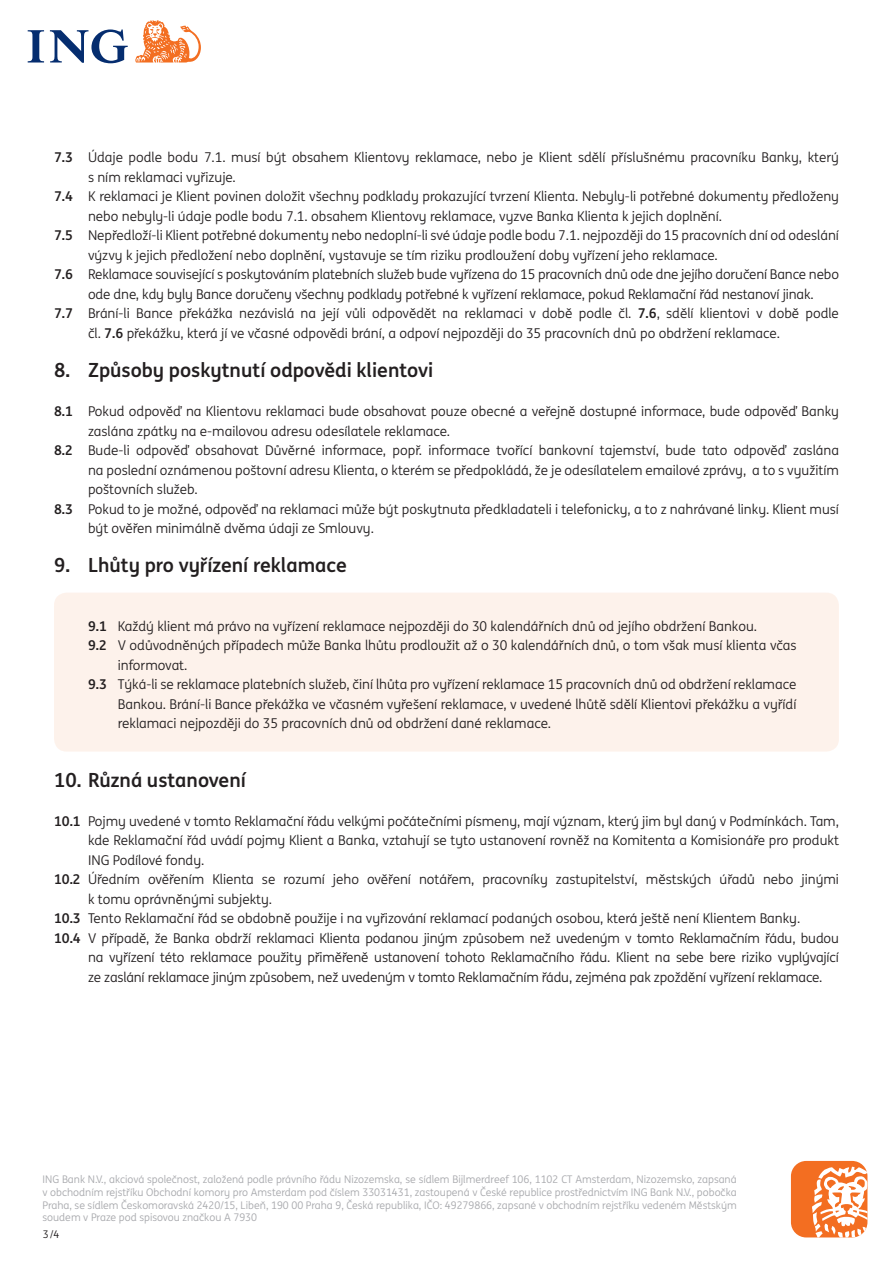
<style>
.page{position:relative;width:893px;height:1263px;background:#fff}
.page>*{position:absolute;margin:0;border:0;box-sizing:border-box;transform-origin:0 0}
.t1{font:700 19.5px "ING Me";color:#231f20}
.t2{font:13.5px/19.5px "ING Me";color:#231f20}
.t3{font:10.5px/12.6px "ING Me";color:#a8a9ad;text-align:justify}
.t4{font:10.5px "ING Me";color:#231f20}
.s1{font-weight:700}
</style>
<div class="page">
<svg style="left:28px;top:29px;width:100px;height:34px"></svg>
<svg style="left:135px;top:20px;width:66px;height:43px"></svg>
<div style="left:791px;top:1161px;width:76px;height:76px;background:#f36e21;border-radius:15px"></div>
<svg style="left:812px;top:1166px;width:56px;height:71px"></svg>
<div style="left:54px;top:593px;width:785px;height:159px;background:#fdf2eb;border-radius:13px"></div>
<p class="t2" style="left:88px;top:147px;width:752px;text-indent:-34px"><span class="s1">7.3</span> Údaje podle bodu 7.1. musí být obsahem Klientovy reklamace, nebo je Klient sdělí příslušnému pracovníku Banky, který s ním reklamaci vyřizuje.</p>
<p class="t2" style="left:88px;top:186px;width:752px;text-indent:-34px"><span class="s1">7.4</span> K reklamaci je Klient povinen doložit všechny podklady prokazující tvrzení Klienta. Nebyly-li potřebné dokumenty předloženy nebo nebyly-li údaje podle bodu 7.1. obsahem Klientovy reklamace, vyzve Banka Klienta k jejich doplnění.</p>
<p class="t2" style="left:88px;top:225px;width:752px;text-indent:-34px"><span class="s1">7.5</span> Nepředloží-li Klient potřebné dokumenty nebo nedoplní-li své údaje podle bodu 7.1. nejpozději do 15 pracovních dní od odeslání výzvy k jejich předložení nebo doplnění, vystavuje se tím riziku prodloužení doby vyřízení jeho reklamace.</p>
<p class="t2" style="left:88px;top:264px;width:752px;text-indent:-34px"><span class="s1">7.6</span> Reklamace související s poskytováním platebních služeb bude vyřízena do 15 pracovních dnů ode dne jejího doručení Bance nebo ode dne, kdy byly Bance doručeny všechny podklady potřebné k vyřízení reklamace, pokud Reklamační řád nestanoví jinak.</p>
<p class="t2" style="left:88px;top:303px;width:752px;text-indent:-34px"><span class="s1">7.7</span> Brání-li Bance překážka nezávislá na její vůli odpovědět na reklamaci v době podle čl. <span class="s1">7.6</span>, sdělí klientovi v době podle čl. <span class="s1">7.6</span> překážku, která jí ve včasné odpovědi brání, a odpoví nejpozději do 35 pracovních dnů po obdržení reklamace.</p>
<p class="t1" style="left:54px;top:354px;width:381px">8. Způsoby poskytnutí odpovědi klientovi</p>
<p class="t2" style="left:88px;top:401px;width:752px;text-indent:-34px"><span class="s1">8.1</span> Pokud odpověď na Klientovu reklamaci bude obsahovat pouze obecné a veřejně dostupné informace, bude odpověď Banky zaslána zpátky na e-mailovou adresu odesílatele reklamace.</p>
<p class="t2" style="left:88px;top:440px;width:752px;text-align:justify;text-indent:-34px"><span class="s1">8.2</span> Bude-li odpověď obsahovat Důvěrné informace, popř. informace tvořící bankovní tajemství, bude tato odpověď zaslána na poslední oznámenou poštovní adresu Klienta, o kterém se předpokládá, že je odesílatelem emailové zprávy, a to s využitím poštovních služeb.</p>
<p class="t2" style="left:88px;top:498px;width:752px;text-indent:-34px"><span class="s1">8.3</span> Pokud to je možné, odpověď na reklamaci může být poskytnuta předkladateli i telefonicky, a to z nahrávané linky. Klient musí být ověřen minimálně dvěma údaji ze Smlouvy.</p>
<p class="t1" style="left:54px;top:549px;width:294px">9. Lhůty pro vyřízení reklamace</p>
<p class="t2" style="left:88px;top:615px;width:671px"><span class="s1">9.1</span> Každý klient má právo na vyřízení reklamace nejpozději do 30 kalendářních dnů od jejího obdržení Bankou.</p>
<p class="t2" style="left:118px;top:635px;width:680px;text-indent:-30px"><span class="s1">9.2</span> V odůvodněných případech může Banka lhůtu prodloužit až o 30 kalendářních dnů, o tom však musí klienta včas informovat.</p>
<p class="t2" style="left:118px;top:674px;width:680px;text-align:justify;text-indent:-30px"><span class="s1">9.3</span> Týká-li se reklamace platebních služeb, činí lhůta pro vyřízení reklamace 15 pracovních dnů od obdržení reklamace Bankou. Brání-li Bance překážka ve včasném vyřešení reklamace, v uvedené lhůtě sdělí Klientovi překážku a vyřídí reklamaci nejpozději do 35 pracovních dnů od obdržení dané reklamace.</p>
<p class="t1" style="left:54px;top:764px;width:193px">10. Různá ustanovení</p>
<p class="t2" style="left:88px;top:810px;width:752px;text-align:justify;text-indent:-34px"><span class="s1">10.1</span> Pojmy uvedené v tomto Reklamační řádu velkými počátečními písmeny, mají význam, který jim byl daný v Podmínkách. Tam, kde Reklamační řád uvádí pojmy Klient a Banka, vztahují se tyto ustanovení rovněž na Komitenta a Komisionáře pro produkt ING Podílové fondy.</p>
<p class="t2" style="left:88px;top:869px;width:752px;text-indent:-34px"><span class="s1">10.2</span> Úředním ověřením Klienta se rozumí jeho ověření notářem, pracovníky zastupitelství, městských úřadů nebo jinými k tomu oprávněnými subjekty.</p>
<p class="t2" style="left:54px;top:908px;width:748px"><span class="s1">10.3</span> Tento Reklamační řád se obdobně použije i na vyřizování reklamací podaných osobou, která ještě není Klientem Banky.</p>
<p class="t2" style="left:88px;top:927px;width:752px;text-align:justify;text-indent:-34px"><span class="s1">10.4</span> V případě, že Banka obdrží reklamaci Klienta podanou jiným způsobem než uvedeným v tomto Reklamačním řádu, budou na vyřízení této reklamace použity přiměřeně ustanovení tohoto Reklamačního řádu. Klient na sebe bere riziko vyplývající ze zaslání reklamace jiným způsobem, než uvedeným v tomto Reklamačním řádu, zejména pak zpoždění vyřízení reklamace.</p>
<p class="t3" style="left:43px;top:1173px;width:696px">ING Bank N.V., akciová společnost, založená podle právního řádu Nizozemska, se sídlem Bijlmerdreef 106, 1102 CT Amsterdam, Nizozemsko, zapsaná v obchodním rejstříku Obchodní komory pro Amsterdam pod číslem 33031431, zastoupená v České republice prostřednictvím ING Bank N.V., pobočka Praha, se sídlem Českomoravská 2420/15, Libeň, 190 00 Praha 9, Česká republika, IČO: 49279866, zapsané v obchodním rejstříku vedeném Městským soudem v Praze pod spisovou značkou A 7930</p>
<p class="t4" style="left:43px;top:1226px;width:18px">3/4</p>
</div>
